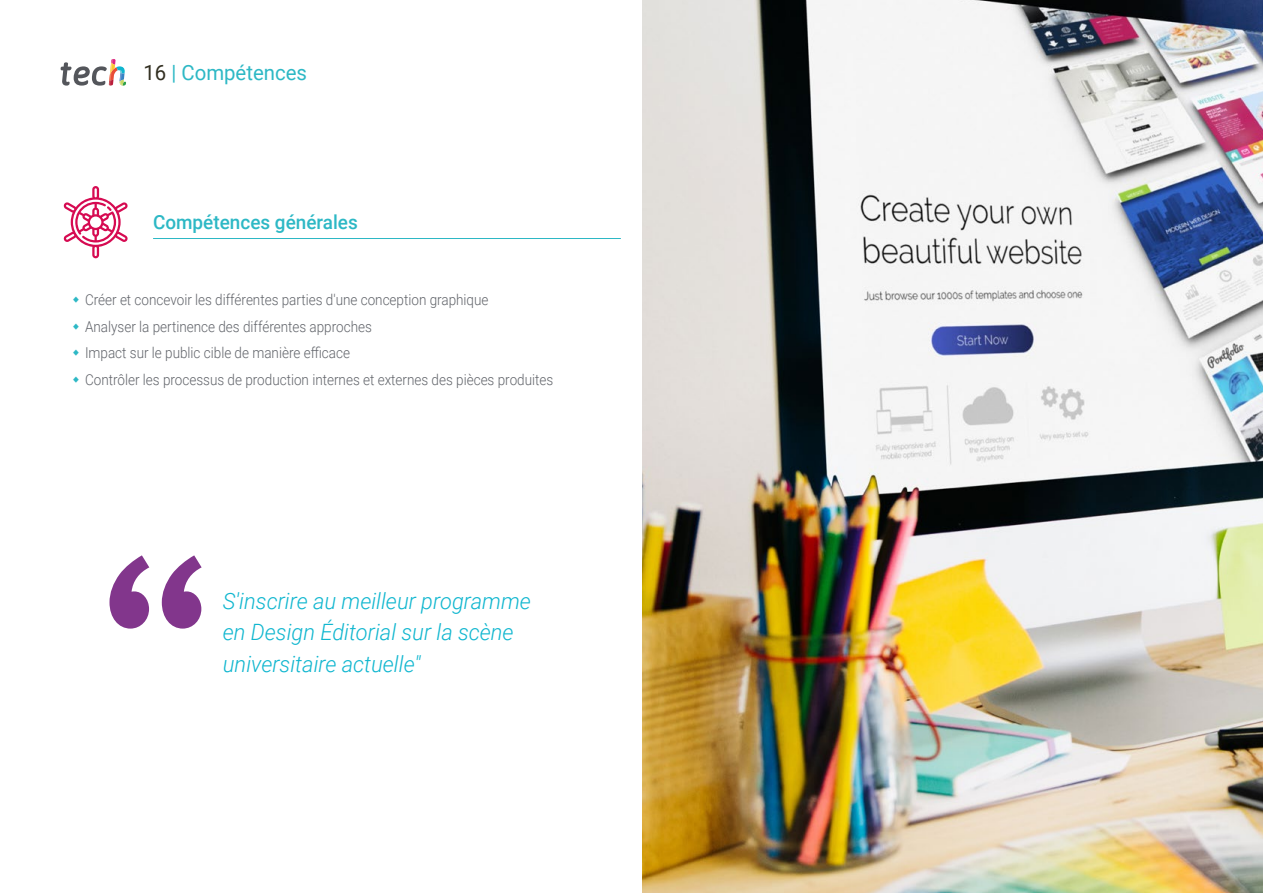
<style>
.page{position:relative;width:1263px;height:893px;background:#fff}
.page>*{position:absolute;margin:0;border:0;box-sizing:border-box;transform-origin:0 0}
.t1{font:italic 300 22.5px/31.5px "Roboto";color:#0fb6cf}
.t2{font:21px "Roboto";color:#2db8c5}
.t3{font:500 19.5px "Roboto";color:#2db8c5}
.t4{font:300 15px/26.7px "Roboto";color:#61646a;scale:.9 1}
.s1{color:#312e20}
</style>
<div class="page">
<svg style="left:61px;top:59px;width:65px;height:27px"></svg>
<hr style="left:153px;top:238px;width:468px;height:1px;background:#2db8c5">
<img style="left:642px;top:0;width:621px;height:893px">
<svg style="left:109px;top:555px;width:93px;height:74px"></svg>
<svg style="left:63px;top:186px;width:65px;height:72px"></svg>
<h2 class="t2" style="left:144px;top:57px;width:165px"><span class="s1">16</span> | Compétences</h2>
<h3 class="t3" style="left:153px;top:209px;width:206px">Compétences générales</h3>
<p class="t4" style="left:85px;top:286px;width:522px">Créer et concevoir les différentes parties d'une conception graphique<br>Analyser la pertinence des différentes approches<br>Impact sur le public cible de manière efficace<br>Contrôler les processus de production internes et externes des pièces produites</p>
<h1 class="t1" style="left:223px;top:584px;width:310px">S'inscrire au meilleur programme en Design Éditorial sur la scène universitaire actuelle"</h1>
</div>
